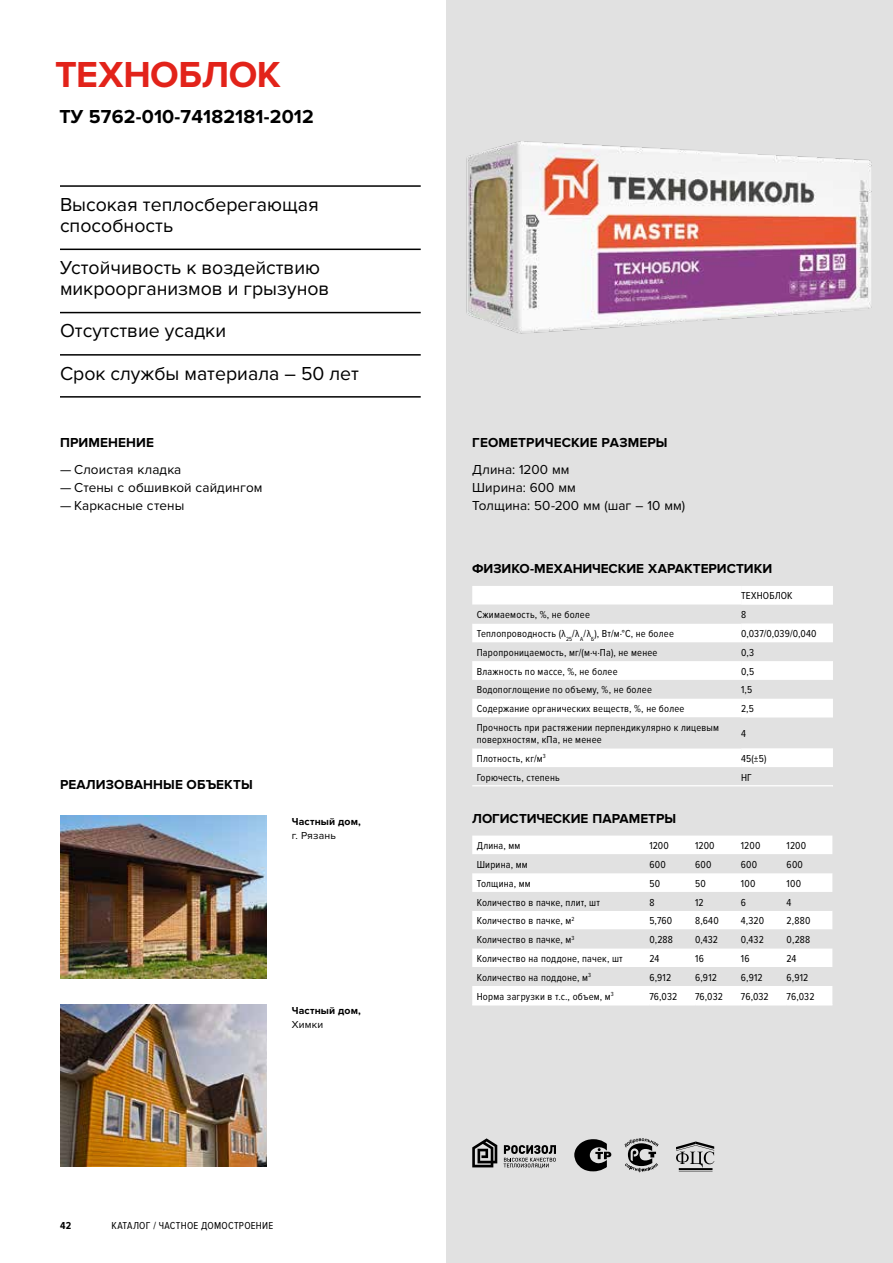
<style>
.page{position:relative;width:893px;height:1263px;background:#fff}
.page>*{position:absolute;margin:0;border:0;box-sizing:border-box;transform-origin:0 0}
.t1{font:700 37.5px "Proxima Nova";letter-spacing:-.015em;color:#e2231a}
.t2{font:19.5px/21px "Proxima Nova";color:#000}
.t3{font:700 19.5px "Proxima Nova";letter-spacing:.01em;color:#000}
.t4{font:700 13.5px "Proxima Nova";letter-spacing:.01em;color:#000}
.t5{font:13.5px/18px "Proxima Nova";letter-spacing:.005em;color:#000}
.t6{font:10.5px/12px "Proxima Nova Cond";letter-spacing:.02em;color:#000}
.t7{font:700 10.5px "Proxima Nova";letter-spacing:.01em;color:#000}
.t8{font:10.5px "Proxima Nova";letter-spacing:.015em;color:#000}
.t9{font:700 10.5px "Proxima Nova Cond";color:#000}
</style>
<div class="page">
<div style="left:446px;top:0;width:447px;height:1263px;background:#e1e1e1"></div>
<hr style="left:60px;top:185px;width:361px;height:2px;background:#000">
<hr style="left:60px;top:249px;width:361px;height:1px;background:#000">
<hr style="left:60px;top:312px;width:361px;height:1px;background:#000">
<hr style="left:60px;top:354px;width:361px;height:2px;background:#000">
<hr style="left:60px;top:396px;width:361px;height:2px;background:#000">
<img style="left:60px;top:816px;width:206px;height:162px">
<img style="left:60px;top:1005px;width:206px;height:162px">
<svg style="left:472px;top:1138px;width:25px;height:29px"></svg>
<svg style="left:504px;top:1145px;width:52px;height:23px"></svg>
<svg style="left:574px;top:1139px;width:37px;height:32px"></svg>
<svg style="left:624px;top:1138px;width:35px;height:34px"></svg>
<svg style="left:472px;top:586px;width:361px;height:181px"></svg>
<hr style="left:472px;top:785px;width:269px;height:2px;background:#fff">
<hr style="left:741px;top:785px;width:92px;height:2px;background:#fff">
<div style="left:472px;top:835px;width:360px;height:169px;background:#fff"></div>
<svg style="left:472px;top:854px;width:360px;height:132px"></svg>
<hr style="left:472px;top:1004px;width:177px;height:1px;background:#fff">
<hr style="left:649px;top:1004px;width:46px;height:1px;background:#fff">
<hr style="left:695px;top:1004px;width:46px;height:1px;background:#fff">
<hr style="left:741px;top:1004px;width:46px;height:1px;background:#fff">
<hr style="left:787px;top:1004px;width:45px;height:1px;background:#fff">
<hr style="left:679px;top:1171px;width:33px;height:1px;background:#000">
<hr style="left:679px;top:1168px;width:33px;height:2px;background:#000">
<svg style="left:676px;top:1141px;width:38px;height:26px"></svg>
<img style="left:466px;top:141px;width:406px;height:193px">
<h1 class="t1" style="left:55px;top:53px;width:227px">ТЕХНОБЛОК</h1>
<h2 class="t3" style="left:59px;top:105px;width:256px">ТУ 5762-010-74182181-2012</h2>
<h2 class="t2" style="left:60px;top:194px;width:260px">Высокая теплосберегающая способность</h2>
<h2 class="t2" style="left:60px;top:257px;width:271px">Устойчивость к воздействию микроорганизмов и грызунов</h2>
<h2 class="t2" style="left:60px;top:310px;width:301px;line-height:42.3px">Отсутствие усадки<br>Срок службы материала – 50 лет</h2>
<p class="t4" style="left:60px;top:435px;width:96px">ПРИМЕНЕНИЕ</p>
<p class="t5" style="left:60px;top:461px;width:123px">— Слоистая кладка</p>
<p class="t5" style="left:60px;top:479px;width:204px">— Стены с обшивкой сайдингом</p>
<p class="t5" style="left:60px;top:497px;width:126px">— Каркасные стены</p>
<p class="t4" style="left:60px;top:777px;width:194px">РЕАЛИЗОВАННЫЕ ОБЪЕКТЫ</p>
<p class="t7" style="left:292px;top:815px;width:70px">Частный дом,</p>
<p class="t8" style="left:292px;top:829px;width:46px">г. Рязань</p>
<p class="t7" style="left:292px;top:1004px;width:70px">Частный дом,</p>
<p class="t8" style="left:292px;top:1018px;width:33px">Химки</p>
<p class="t9" style="left:60px;top:1219px;width:13px">42</p>
<p class="t6" style="left:112px;top:1220px;width:163px">КАТАЛОГ / ЧАСТНОЕ ДОМОСТРОЕНИЕ</p>
<p class="t4" style="left:472px;top:435px;width:197px">ГЕОМЕТРИЧЕСКИЕ РАЗМЕРЫ</p>
<p class="t5" style="left:472px;top:461px;width:214px">Длина: 1200 мм<br>Ширина: 600 мм<br>Толщина: 50-200 мм (шаг – 10 мм)</p>
<p class="t4" style="left:472px;top:561px;width:301px">ФИЗИКО-МЕХАНИЧЕСКИЕ ХАРАКТЕРИСТИКИ</p>
<p class="t6" style="left:741px;top:590px;width:53px">ТЕХНОБЛОК</p>
<p class="t6" style="left:477px;top:609px;width:115px">Сжимаемость, %, не более</p>
<p class="t6" style="left:741px;top:609px;width:7px">8</p>
<p class="t6" style="left:477px;top:628px;width:199px">Теплопроводность (λ<sub>25</sub>/λ<sub>А</sub>/λ<sub>Б</sub>), Вт/м∙°С, не более</p>
<p class="t6" style="left:741px;top:628px;width:77px">0,037/0,039/0,040</p>
<p class="t6" style="left:477px;top:647px;width:182px">Паропроницаемость, мг/(м∙ч∙Па), не менее</p>
<p class="t6" style="left:741px;top:647px;width:14px">0,3</p>
<p class="t6" style="left:477px;top:665px;width:142px">Влажность по массе, %, не более</p>
<p class="t6" style="left:741px;top:665px;width:15px">0,5</p>
<p class="t6" style="left:477px;top:684px;width:177px">Водопоглощение по объему, %, не более</p>
<p class="t6" style="left:741px;top:684px;width:13px">1,5</p>
<p class="t6" style="left:477px;top:703px;width:209px">Содержание органических веществ, %, не более</p>
<p class="t6" style="left:741px;top:703px;width:14px">2,5</p>
<p class="t6" style="left:477px;top:722px;width:244px">Прочность при растяжении перпендикулярно к лицевым поверхностям, кПа, не менее</p>
<p class="t6" style="left:741px;top:728px;width:6px">4</p>
<p class="t6" style="left:477px;top:753px;width:70px">Плотность, кг/м<sup>3</sup></p>
<p class="t6" style="left:741px;top:753px;width:27px">45(±5)</p>
<p class="t6" style="left:477px;top:771px;width:85px">Горючесть, степень</p>
<p class="t6" style="left:741px;top:771px;width:12px">НГ</p>
<p class="t4" style="left:472px;top:810px;width:205px">ЛОГИСТИЧЕСКИЕ ПАРАМЕТРЫ</p>
<p class="t6" style="left:477px;top:840px;width:45px">Длина, мм</p>
<p class="t6" style="left:649px;top:840px;width:21px">1200</p>
<p class="t6" style="left:695px;top:840px;width:21px">1200</p>
<p class="t6" style="left:741px;top:840px;width:21px">1200</p>
<p class="t6" style="left:787px;top:840px;width:21px">1200</p>
<p class="t6" style="left:477px;top:859px;width:52px">Ширина, мм</p>
<p class="t6" style="left:649px;top:859px;width:18px">600</p>
<p class="t6" style="left:695px;top:859px;width:18px">600</p>
<p class="t6" style="left:741px;top:859px;width:18px">600</p>
<p class="t6" style="left:787px;top:859px;width:18px">600</p>
<p class="t6" style="left:477px;top:877px;width:56px">Толщина, мм</p>
<p class="t6" style="left:649px;top:877px;width:12px">50</p>
<p class="t6" style="left:695px;top:877px;width:12px">50</p>
<p class="t6" style="left:741px;top:877px;width:16px">100</p>
<p class="t6" style="left:787px;top:877px;width:16px">100</p>
<p class="t6" style="left:477px;top:896px;width:125px">Количество в пачке, плит, шт</p>
<p class="t6" style="left:649px;top:896px;width:7px">8</p>
<p class="t6" style="left:695px;top:896px;width:10px">12</p>
<p class="t6" style="left:741px;top:896px;width:7px">6</p>
<p class="t6" style="left:787px;top:896px;width:6px">4</p>
<p class="t6" style="left:477px;top:915px;width:99px">Количество в пачке, м<sup>2</sup></p>
<p class="t6" style="left:649px;top:915px;width:24px">5,760</p>
<p class="t6" style="left:695px;top:915px;width:25px">8,640</p>
<p class="t6" style="left:741px;top:915px;width:25px">4,320</p>
<p class="t6" style="left:787px;top:915px;width:25px">2,880</p>
<p class="t6" style="left:477px;top:934px;width:99px">Количество в пачке, м<sup>3</sup></p>
<p class="t6" style="left:649px;top:934px;width:25px">0,288</p>
<p class="t6" style="left:695px;top:934px;width:24px">0,432</p>
<p class="t6" style="left:741px;top:934px;width:24px">0,432</p>
<p class="t6" style="left:787px;top:934px;width:25px">0,288</p>
<p class="t6" style="left:477px;top:953px;width:148px">Количество на поддоне, пачек, шт</p>
<p class="t6" style="left:649px;top:953px;width:11px">24</p>
<p class="t6" style="left:695px;top:953px;width:10px">16</p>
<p class="t6" style="left:741px;top:953px;width:10px">16</p>
<p class="t6" style="left:787px;top:953px;width:11px">24</p>
<p class="t6" style="left:477px;top:971px;width:116px">Количество на поддоне, м<sup>3</sup></p>
<p class="t6" style="left:649px;top:971px;width:23px">6,912</p>
<p class="t6" style="left:695px;top:971px;width:23px">6,912</p>
<p class="t6" style="left:741px;top:971px;width:23px">6,912</p>
<p class="t6" style="left:787px;top:971px;width:23px">6,912</p>
<p class="t6" style="left:477px;top:990px;width:138px">Норма загрузки в т.с., объем, м<sup>3</sup></p>
<p class="t6" style="left:649px;top:990px;width:29px">76,032</p>
<p class="t6" style="left:695px;top:990px;width:29px">76,032</p>
<p class="t6" style="left:741px;top:990px;width:29px">76,032</p>
<p class="t6" style="left:787px;top:990px;width:29px">76,032</p>
</div>
